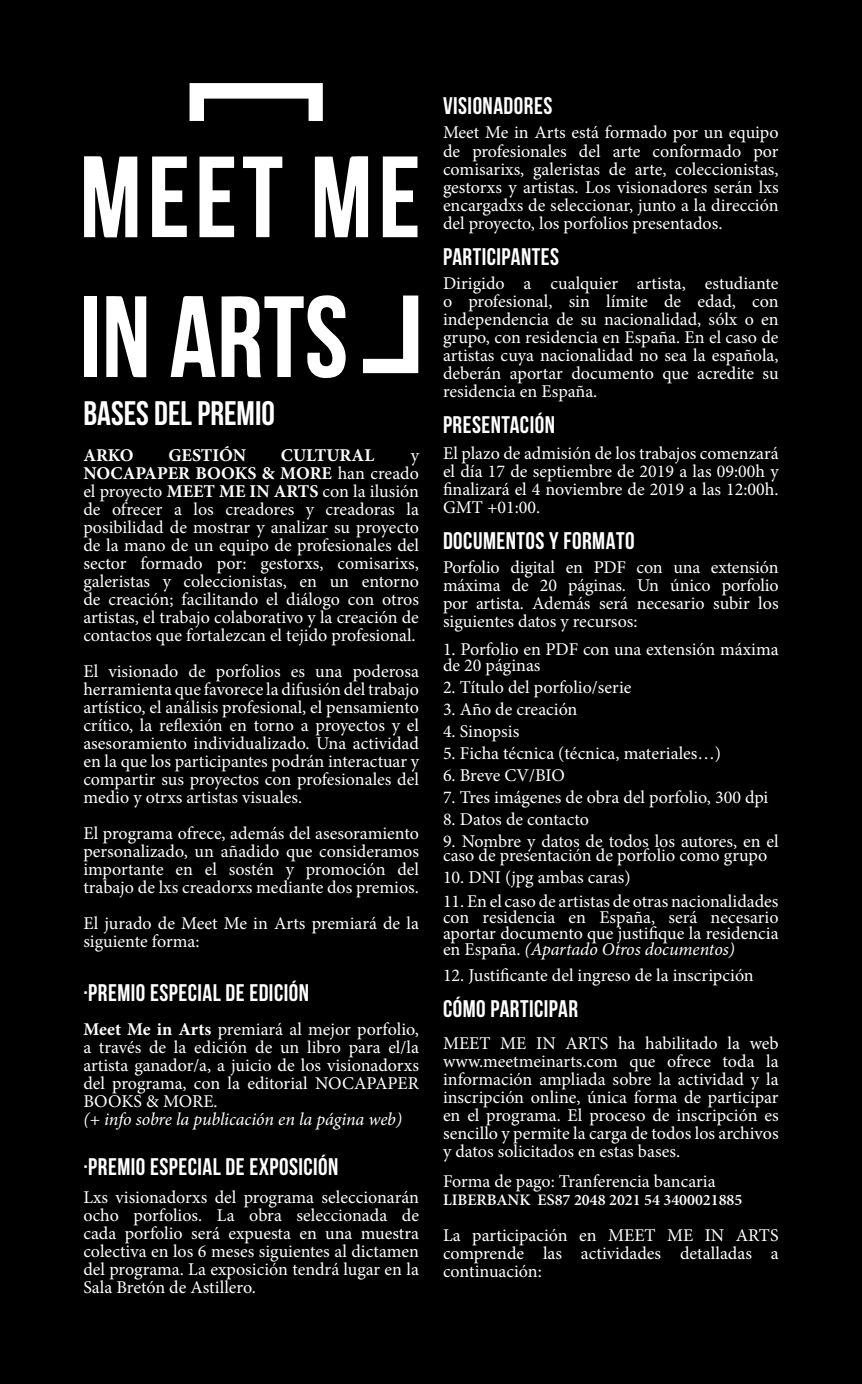
<style>
.page{position:relative;width:862px;height:1384px;background:#fff}
.page>*{position:absolute;margin:0;border:0;box-sizing:border-box;transform-origin:0 0}
.t1{font:700 34px "Bebas Neue";color:#fff}
.t2{font:700 24px "Bebas Neue";letter-spacing:.02em;color:#fff}
.t3{font:18px/18px "Minion Pro";color:#fff;text-align:justify}
.t4{font:italic 18px "Minion Pro";letter-spacing:-.01em;color:#fff}
.t5{font:700 18px "Minion Pro";color:#fff}
.t6{font:600 16px "Minion Pro";color:#fff}
.s1{font-weight:700}
.s2{font-style:italic}
</style>
<div class="page">
<div style="left:0;top:0;width:862px;height:1383px;background:#000001"></div>
<svg style="left:84px;top:156px;width:53px;height:81px"></svg>
<svg style="left:315px;top:156px;width:53px;height:81px"></svg>
<svg style="left:189px;top:83px;width:134px;height:38px"></svg>
<svg style="left:106px;top:296px;width:40px;height:81px"></svg>
<svg style="left:171px;top:296px;width:45px;height:81px"></svg>
<svg style="left:363px;top:295px;width:55px;height:78px"></svg>
<svg style="left:152px;top:156px;width:35px;height:81px"></svg>
<svg style="left:199px;top:157px;width:35px;height:80px"></svg>
<svg style="left:383px;top:156px;width:34px;height:81px"></svg>
<svg style="left:243px;top:156px;width:39px;height:81px"></svg>
<svg style="left:222px;top:295px;width:126px;height:86px"></svg>
<div style="left:84px;top:296px;width:13px;height:81px;background:#fff"></div>
<p class="t1" style="left:83px;top:394px;width:193px">BASES DEL PREMIO</p>
<p class="t5" style="left:83px;top:442px;width:52px">ARKO</p>
<p class="t5" style="left:168px;top:442px;width:79px">GESTIÓN</p>
<p class="t5" style="left:281px;top:442px;width:95px">CULTURAL</p>
<p class="t3" style="left:83px;top:446px;width:337px;text-indent:327px">y <span class="s1">NOCAPAPER BOOKS &amp; MORE</span> han creado el proyecto <span class="s1">MEET ME IN ARTS</span> con la ilusión de ofrecer a los creadores y creadoras la posibilidad de mostrar y analizar su proyecto de la mano de un equipo de profesionales del sector formado por: gestorxs, comisarixs, galeristas y coleccionistas, en un entorno de creación; facilitando el diálogo con otros artistas, el trabajo colaborativo y la creación de contactos que fortalezcan el tejido profesional.</p>
<p class="t3" style="left:83px;top:662px;width:337px">El visionado de porfolios es una poderosa herramienta que favorece la difusión del trabajo artístico, el análisis profesional, el pensamiento crítico, la reflexión en torno a proyectos y el asesoramiento individualizado. Una actividad en la que los participantes podrán interactuar y compartir sus proyectos con profesionales del medio y otrxs artistas visuales.</p>
<p class="t3" style="left:83px;top:824px;width:337px">El programa ofrece, además del asesoramiento personalizado, un añadido que consideramos importante en el sostén y promoción del trabajo de lxs creadorxs mediante dos premios.</p>
<p class="t3" style="left:83px;top:914px;width:337px">El jurado de Meet Me in Arts premiará de la siguiente forma:</p>
<p class="t2" style="left:83px;top:979px;width:227px">·PREMIO ESPECIAL DE EDICIÓN</p>
<p class="t3" style="left:83px;top:1020px;width:337px"><span class="s1">Meet Me in Arts</span> premiará al mejor porfolio, a través de la edición de un libro para el/la artista ganador/a, a juicio de los visionadorxs del programa, con la editorial NOCAPAPER BOOKS &amp; MORE.</p>
<p class="t4" style="left:83px;top:1107px;width:320px">(+ info sobre la publicación en la página web)</p>
<p class="t2" style="left:83px;top:1153px;width:257px">·PREMIO ESPECIAL DE EXPOSICIÓN</p>
<p class="t3" style="left:83px;top:1188px;width:337px">Lxs visionadorxs del programa seleccionarán ocho porfolios. La obra seleccionada de cada porfolio será expuesta en una muestra colectiva en los 6 meses siguientes al dictamen del programa. La exposición tendrá lugar en la Sala Bretón de Astillero.</p>
<p class="t2" style="left:443px;top:93px;width:111px">VISIONADORES</p>
<p class="t3" style="left:443px;top:124px;width:337px">Meet Me in Arts está formado por un equipo de profesionales del arte conformado por comisarixs, galeristas de arte, coleccionistas, gestorxs y artistas. Los visionadores serán lxs encargadxs de seleccionar, junto a la dirección del proyecto, los porfolios presentados.</p>
<p class="t2" style="left:443px;top:243px;width:118px">PARTICIPANTES</p>
<p class="t3" style="left:443px;top:274px;width:337px">Dirigido a cualquier artista, estudiante o profesional, sin límite de edad, con independencia de su nacionalidad, sólx o en grupo, con residencia en España. En el caso de artistas cuya nacionalidad no sea la española, deberán aportar documento que acredite su residencia en España.</p>
<p class="t2" style="left:443px;top:411px;width:113px">PRESENTACIÓN</p>
<p class="t3" style="left:443px;top:444px;width:337px">El plazo de admisión de los trabajos comenzará el día 17 de septiembre de 2019 a las 09:00h y finalizará el 4 noviembre de 2019 a las 12:00h.<br>GMT +01:00.</p>
<p class="t2" style="left:443px;top:527px;width:193px">DOCUMENTOS Y FORMATO</p>
<p class="t3" style="left:443px;top:558px;width:337px">Porfolio digital en PDF con una extensión máxima de 20 páginas. Un único porfolio por artista. Además será necesario subir los siguientes datos y recursos:</p>
<p class="t3" style="left:443px;top:641px;width:337px;line-height:16px">1. Porfolio en PDF con una extensión máxima de 20 páginas</p>
<p class="t3" style="left:443px;top:678px;width:190px">2. Título del porfolio/serie</p>
<p class="t3" style="left:443px;top:700px;width:136px">3. Año de creación</p>
<p class="t3" style="left:443px;top:722px;width:78px">4. Sinopsis</p>
<p class="t3" style="left:443px;top:744px;width:280px">5. Ficha técnica (técnica, materiales…)</p>
<p class="t3" style="left:443px;top:766px;width:123px">6. Breve CV/BIO</p>
<p class="t3" style="left:443px;top:788px;width:327px">7. Tres imágenes de obra del porfolio, 300 dpi</p>
<p class="t3" style="left:443px;top:810px;width:148px">8. Datos de contacto</p>
<p class="t3" style="left:443px;top:834px;width:337px;line-height:14px">9. Nombre y datos de todos los autores, en el caso de presentación de porfolio como grupo</p>
<p class="t3" style="left:443px;top:868px;width:189px">10. DNI (jpg ambas caras)</p>
<p class="t3" style="left:443px;top:893px;width:337px;line-height:16px">11. En el caso de artistas de otras nacionalidades con residencia en España, será necesario aportar documento que justifique la residencia en España. <span class="s2">(Apartado Otros documentos)</span></p>
<p class="t3" style="left:443px;top:966px;width:312px">12. Justificante del ingreso de la inscripción</p>
<p class="t2" style="left:443px;top:995px;width:137px">CÓMO PARTICIPAR</p>
<p class="t3" style="left:443px;top:1034px;width:337px">MEET ME IN ARTS ha habilitado la web www.meetmeinarts.com que ofrece toda la información ampliada sobre la actividad y la inscripción online, única forma de participar en el programa. El proceso de inscripción es sencillo y permite la carga de todos los archivos y datos solicitados en estas bases.</p>
<p class="t3" style="left:443px;top:1172px;width:274px">Forma de pago: Tranferencia bancaria</p>
<p class="t6" style="left:443px;top:1188px;width:301px">LIBERBANK ES87 2048 2021 54 3400021885</p>
<p class="t3" style="left:443px;top:1226px;width:337px">La participación en MEET ME IN ARTS comprende las actividades detalladas a continuación:</p>
</div>
